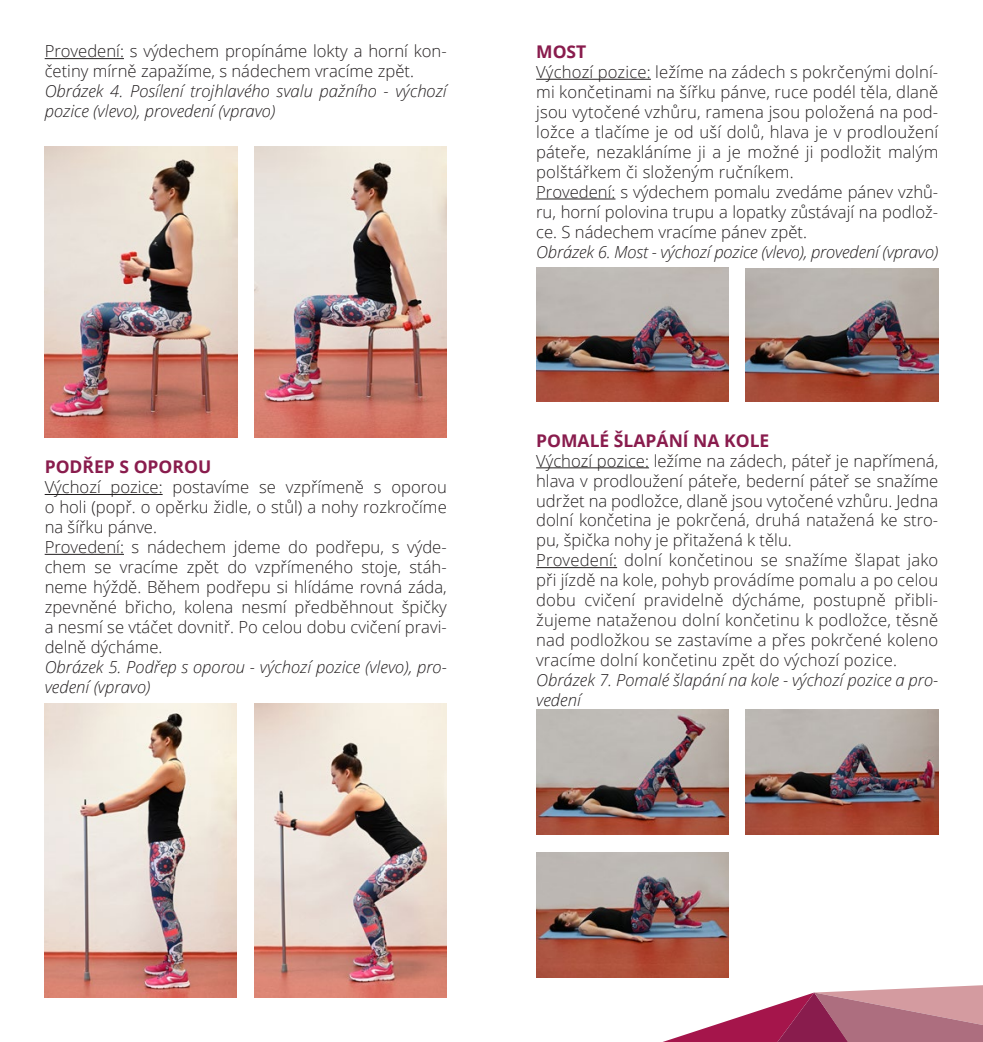
<style>
.page{position:relative;width:983px;height:1042px;background:#fff}
.page>*{position:absolute;margin:0;border:0;box-sizing:border-box;transform-origin:0 0}
.t1{font:700 17.5px "Open Sans";color:#891c4d}
.t2{font:300 16.62px/19.9px "Open Sans";color:#231f20;text-align:justify}
.t3{font:italic 300 16.62px/19.9px "Open Sans";color:#231f20}
</style>
<div class="page">
<svg style="left:663px;top:985px;width:319px;height:57px"></svg>
<hr style="left:45px;top:58px;width:79px;height:1px;background:#231f20">
<hr style="left:45px;top:494px;width:118px;height:1px;background:#231f20">
<hr style="left:45px;top:554px;width:79px;height:1px;background:#231f20">
<hr style="left:536px;top:79px;width:114px;height:1px;background:#231f20">
<hr style="left:536px;top:199px;width:79px;height:1px;background:#231f20">
<hr style="left:536px;top:467px;width:113px;height:1px;background:#231f20">
<hr style="left:536px;top:567px;width:81px;height:1px;background:#231f20">
<img style="left:536px;top:852px;width:192px;height:125px">
<img style="left:745px;top:709px;width:193px;height:125px">
<img style="left:536px;top:709px;width:192px;height:125px">
<img style="left:45px;top:704px;width:191px;height:293px">
<img style="left:254px;top:704px;width:192px;height:293px">
<img style="left:536px;top:268px;width:192px;height:134px">
<img style="left:745px;top:268px;width:193px;height:134px">
<img style="left:45px;top:146px;width:192px;height:291px">
<img style="left:254px;top:146px;width:192px;height:291px">
<p class="t2" style="left:45px;top:41px;width:403px">Provedení: s výdechem propínáme lokty a horní kon&shy;četiny mírně zapažíme, s nádechem vracíme zpět.</p>
<p class="t3" style="left:45px;top:81px;width:403px">Obrázek 4. Posílení trojhlavého svalu pažního - výchozí pozice (vlevo), provedení (vpravo)</p>
<p class="t1" style="left:45px;top:454px;width:168px">PODŘEP S OPOROU</p>
<p class="t2" style="left:45px;top:477px;width:403px">Výchozí pozice: postavíme se vzpřímeně s oporou o holi (popř. o opěrku židle, o stůl) a nohy rozkročíme na šířku pánve.</p>
<p class="t2" style="left:45px;top:537px;width:403px">Provedení: s nádechem jdeme do podřepu, s výde&shy;chem se vracíme zpět do vzpřímeného stoje, stáh&shy;neme hýždě. Během podřepu si hlídáme rovná záda, zpevněné břicho, kolena nesmí předběhnout špičky a nesmí se vtáčet dovnitř. Po celou dobu cvičení pravi&shy;delně dýcháme.</p>
<p class="t3" style="left:45px;top:656px;width:403px">Obrázek 5. Podřep s oporou - výchozí pozice (vlevo), pro&shy;vedení (vpravo)</p>
<p class="t1" style="left:536px;top:39px;width:52px">MOST</p>
<p class="t2" style="left:536px;top:62px;width:403px">Výchozí pozice: ležíme na zádech s pokrčenými dolní&shy;mi končetinami na šířku pánve, ruce podél těla, dlaně jsou vytočené vzhůru, ramena jsou položená na pod&shy;ložce a tlačíme je od uší dolů, hlava je v prodloužení páteře, nezakláníme ji a je možné ji podložit malým polštářkem či složeným ručníkem.</p>
<p class="t2" style="left:536px;top:181px;width:403px">Provedení: s výdechem pomalu zvedáme pánev vzhů&shy;ru, horní polovina trupu a lopatky zůstávají na podlož&shy;ce. S nádechem vracíme pánev zpět.</p>
<p class="t3" style="left:536px;top:241px;width:403px">Obrázek 6. Most - výchozí pozice (vlevo), provedení (vpravo)</p>
<p class="t1" style="left:536px;top:428px;width:235px">POMALÉ ŠLAPÁNÍ NA KOLE</p>
<p class="t2" style="left:536px;top:450px;width:403px">Výchozí pozice: ležíme na zádech, páteř je napřímená, hlava v prodloužení páteře, bederní páteř se snažíme udržet na podložce, dlaně jsou vytočené vzhůru. Jedna dolní končetina je pokrčená, druhá natažená ke stro&shy;pu, špička nohy je přitažená k tělu.</p>
<p class="t2" style="left:536px;top:550px;width:403px">Provedení: dolní končetinou se snažíme šlapat jako při jízdě na kole, pohyb provádíme pomalu a po celou dobu cvičení pravidelně dýcháme, postupně přibli&shy;žujeme nataženou dolní končetinu k podložce, těsně nad podložkou se zastavíme a přes pokrčené koleno vracíme dolní končetinu zpět do výchozí pozice.</p>
<p class="t3" style="left:536px;top:669px;width:403px">Obrázek 7. Pomalé šlapání na kole - výchozí pozice a pro&shy;vedení</p>
</div>
